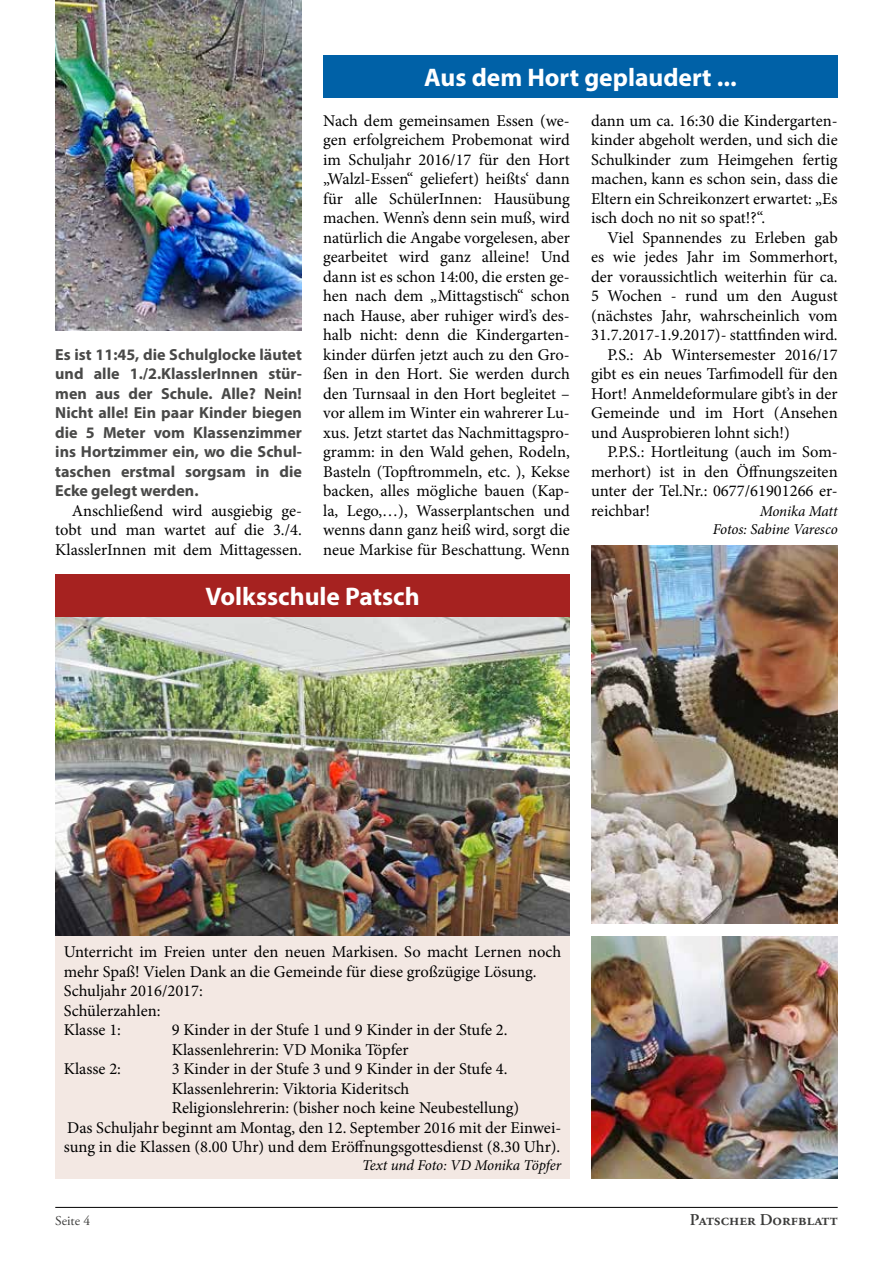
<style>
.page{position:relative;width:893px;height:1263px;background:#fff}
.page>*{position:absolute;margin:0;border:0;box-sizing:border-box;transform-origin:0 0}
.t1{font:700 25.5px "Myriad Pro";color:#fff}
.t2{font:16.5px/19.5px "Minion Pro";color:#000;text-align:justify}
.t3{font:600 16.5px "Adobe Garamond Pro";color:#3b3b3a}
.t4{font:700 16.05px/19.5px "Myriad Pro";color:#494948;text-align:justify}
.t5{font:italic 15px/18px "Minion Pro";letter-spacing:-.01em;color:#000;text-align:right}
.t6{font:13.5px "Adobe Garamond Pro";color:#3b3b3a}
</style>
<div class="page">
<hr style="left:55px;top:1207px;width:783px;height:1px;background:#000">
<div style="left:55px;top:575px;width:515px;height:42px;background:#a62220"></div>
<img style="left:55px;top:617px;width:515px;height:320px">
<div style="left:55px;top:937px;width:515px;height:242px;background:#f3e8e3"></div>
<div style="left:323px;top:55px;width:515px;height:43px;background:#0061a7"></div>
<img style="left:55px;top:0;width:247px;height:331px">
<img style="left:591px;top:546px;width:247px;height:377px">
<img style="left:591px;top:937px;width:247px;height:242px">
<p class="t4" style="left:55px;top:344px;width:248px">Es ist 11:45, die Schulglocke läutet und alle 1./2.KlasslerInnen stür&shy;men aus der Schule. Alle? Nein!<br>Nicht alle! Ein paar Kinder biegen die 5 Meter vom Klassenzimmer ins Hortzimmer ein, wo die Schul&shy;taschen erstmal sorgsam in die Ecke gelegt werden.</p>
<p class="t2" style="left:55px;top:501px;width:248px;text-indent:16px">Anschließend wird ausgiebig ge&shy;tobt und man wartet auf die 3./4.<br>KlasslerInnen mit dem Mittagessen.</p>
<h1 class="t1" style="left:424px;top:61px;width:314px">Aus dem Hort geplaudert ...</h1>
<p class="t2" style="left:323px;top:111px;width:248px">Nach dem gemeinsamen Essen (we&shy;gen erfolgreichem Probemonat wird im Schuljahr 2016/17 für den Hort „Walzl-Essen“ geliefert) heißts‘ dann für alle SchülerInnen: Hausübung machen. Wenn’s denn sein muß, wird natürlich die Angabe vorgelesen, aber gearbeitet wird ganz alleine! Und dann ist es schon 14:00, die ersten ge&shy;hen nach dem „Mittagstisch“ schon nach Hause, aber ruhiger wird’s des&shy;halb nicht: denn die Kindergarten&shy;kinder dürfen jetzt auch zu den Gro&shy;ßen in den Hort. Sie werden durch den Turnsaal in den Hort begleitet – vor allem im Winter ein wahrerer Lu&shy;xus. Jetzt startet das Nachmittagspro&shy;gramm: in den Wald gehen, Rodeln, Basteln (Topftrommeln, etc. ), Kekse backen, alles mögliche bauen (Kap&shy;la, Lego,…), Wasserplantschen und wenns dann ganz heiß wird, sorgt die neue Markise für Beschattung. Wenn</p>
<p class="t2" style="left:591px;top:111px;width:248px">dann um ca. 16:30 die Kindergarten&shy;kinder abgeholt werden, und sich die Schulkinder zum Heimgehen fertig machen, kann es schon sein, dass die Eltern ein Schreikonzert erwartet: „Es isch doch no nit so spat!?“.</p>
<p class="t2" style="left:608px;top:228px;width:232px">Viel Spannendes zu Erleben gab</p>
<p class="t2" style="left:591px;top:247px;width:248px">es wie jedes Jahr im Sommerhort,</p>
<p class="t2" style="left:591px;top:267px;width:248px">der voraussichtlich weiterhin für ca.</p>
<p class="t2" style="left:591px;top:286px;width:248px">5 Wochen - rund um den August</p>
<p class="t2" style="left:591px;top:306px;width:248px">(nächstes Jahr, wahrscheinlich vom</p>
<p class="t2" style="left:591px;top:325px;width:248px">31.7.2017-1.9.2017)- stattfinden wird.</p>
<p class="t2" style="left:608px;top:345px;width:232px">P.S.: Ab Wintersemester 2016/17</p>
<p class="t2" style="left:591px;top:364px;width:248px">gibt es ein neues Tarfimodell für den</p>
<p class="t2" style="left:591px;top:384px;width:248px">Hort! Anmeldeformulare gibt’s in der</p>
<p class="t2" style="left:591px;top:403px;width:248px">Gemeinde und im Hort (Ansehen</p>
<p class="t2" style="left:591px;top:423px;width:200px">und Ausprobieren lohnt sich!)</p>
<p class="t2" style="left:608px;top:442px;width:232px">P.P.S.: Hortleitung (auch im Som-</p>
<p class="t2" style="left:591px;top:462px;width:248px">merhort) ist in den Öffnungszeiten</p>
<p class="t2" style="left:591px;top:481px;width:248px">unter der Tel.Nr.: 0677/61901266 er-</p>
<p class="t2" style="left:591px;top:501px;width:61px">reichbar!</p>
<p class="t5" style="left:713px;top:502px;width:126px">Monika Matt<br>Fotos: Sabine Varesco</p>
<h1 class="t1" style="left:205px;top:580px;width:216px">Volksschule Patsch</h1>
<p class="t2" style="left:64px;top:942px;width:499px;text-align:left">Unterricht im Freien unter den neuen Markisen. So macht Lernen noch mehr Spaß! Vielen Dank an die Gemeinde für diese großzügige Lösung.<br>Schuljahr 2016/2017:<br>Schülerzahlen:<br>Klasse 1:</p>
<p class="t2" style="left:172px;top:1020px;width:337px">9 Kinder in der Stufe 1 und 9 Kinder in der Stufe 2.<br>Klassenlehrerin: VD Monika Töpfer</p>
<p class="t2" style="left:64px;top:1059px;width:59px">Klasse 2:</p>
<p class="t2" style="left:172px;top:1059px;width:337px">3 Kinder in der Stufe 3 und 9 Kinder in der Stufe 4.</p>
<p class="t2" style="left:172px;top:1079px;width:239px">Klassenlehrerin: Viktoria Kideritsch</p>
<p class="t2" style="left:172px;top:1098px;width:349px">Religionslehrerin: (bisher noch keine Neubestellung)</p>
<p class="t2" style="left:67px;top:1118px;width:496px">Das Schuljahr beginnt am Montag, den 12. September 2016 mit der Einwei-</p>
<p class="t2" style="left:64px;top:1137px;width:498px">sung in die Klassen (8.00 Uhr) und dem Eröffnungsgottesdienst (8.30 Uhr).</p>
<p class="t5" style="left:362px;top:1156px;width:201px">Text und Foto: VD Monika Töpfer</p>
<p class="t6" style="left:55px;top:1212px;width:36px">Seite 4</p>
<p class="t3" style="left:690px;top:1210px;width:149px">Patscher Dorfblatt</p>
</div>
